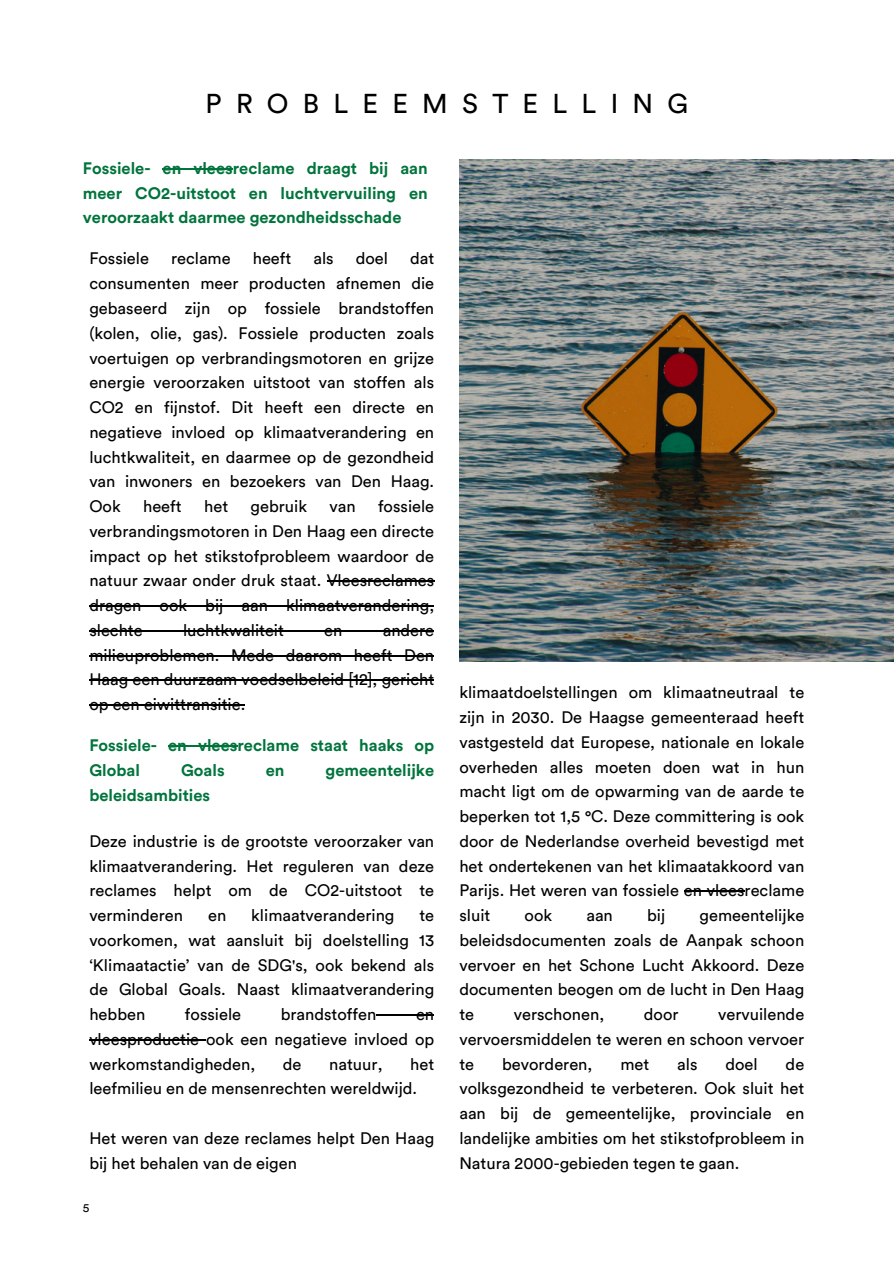
<style>
.page{position:relative;width:894px;height:1264px;background:#fff}
.page>*{position:absolute;margin:0;border:0;box-sizing:border-box;transform-origin:0 0}
.t1{font:27px "Circular Pro";letter-spacing:.525em;color:#000}
.t2{font:16.5px/24.8px "Circular Pro";color:#000;text-align:justify}
.t3{font:700 16.5px/24.8px "Circular Pro";color:#00743c}
.t4{font:12px "Circular Pro";color:#000}
</style>
<div class="page">
<img style="left:459px;top:159px;width:434px;height:502px">
<hr style="left:683px;top:890px;width:61px;height:1px;background:#000">
<hr style="left:326px;top:580px;width:108px;height:2px;background:#000">
<hr style="left:89px;top:605px;width:345px;height:1px;background:#000">
<hr style="left:89px;top:630px;width:345px;height:1px;background:#000">
<hr style="left:89px;top:655px;width:345px;height:1px;background:#000">
<hr style="left:89px;top:679px;width:345px;height:2px;background:#000">
<hr style="left:89px;top:704px;width:156px;height:1px;background:#000">
<hr style="left:376px;top:1014px;width:58px;height:1px;background:#000">
<hr style="left:89px;top:1039px;width:117px;height:1px;background:#000">
<hr style="left:168px;top:745px;width:69px;height:2px;background:#00743c">
<hr style="left:163px;top:168px;width:70px;height:1px;background:#00743c">
<p class="t1" style="left:205px;top:91px;width:483px">PROBLEEMSTELLING</p>
<p class="t3" style="left:83px;top:156px;width:346px;text-align:justify">Fossiele- en vleesreclame draagt bij aan meer CO2-uitstoot en luchtvervuiling en veroorzaakt daarmee gezondheidsschade</p>
<p class="t2" style="left:89px;top:247px;width:61px">Fossiele</p>
<p class="t2" style="left:171px;top:247px;width:61px">reclame</p>
<p class="t2" style="left:253px;top:247px;width:40px">heeft</p>
<p class="t2" style="left:313px;top:247px;width:22px">als</p>
<p class="t2" style="left:355px;top:247px;width:34px">doel</p>
<p class="t2" style="left:89px;top:247px;width:346px;text-indent:320px">dat consumenten meer producten afnemen die gebaseerd zijn op fossiele brandstoffen (kolen, olie, gas). Fossiele producten zoals voertuigen op verbrandingsmotoren en grijze energie veroorzaken uitstoot van stoffen als CO2 en fijnstof. Dit heeft een directe en negatieve invloed op klimaatverandering en luchtkwaliteit, en daarmee op de gezondheid van inwoners en bezoekers van Den Haag.<br>Ook</p>
<p class="t2" style="left:89px;top:494px;width:346px;text-indent:288px">fossiele verbrandingsmotoren in Den Haag een directe impact op het stikstofprobleem waardoor de natuur zwaar onder druk staat. Vleesreclames dragen ook bij aan klimaatverandering, slechte</p>
<p class="t2" style="left:143px;top:494px;width:40px">heeft</p>
<p class="t2" style="left:204px;top:494px;width:26px">het</p>
<p class="t2" style="left:250px;top:494px;width:58px">gebruik</p>
<p class="t2" style="left:329px;top:494px;width:28px">van</p>
<p class="t2" style="left:183px;top:618px;width:102px">luchtkwaliteit</p>
<p class="t2" style="left:324px;top:618px;width:20px">en</p>
<p class="t2" style="left:89px;top:618px;width:346px;text-indent:293px">andere milieuproblemen. Mede daarom heeft Den Haag een duurzaam voedselbeleid [12], gericht op een eiwittransitie.</p>
<p class="t3" style="left:89px;top:734px;width:346px">Fossiele- en vleesreclame staat haaks op<br>Global</p>
<p class="t3" style="left:181px;top:758px;width:45px">Goals</p>
<p class="t3" style="left:265px;top:758px;width:20px">en</p>
<p class="t3" style="left:325px;top:758px;width:110px">gemeentelijke</p>
<p class="t3" style="left:89px;top:783px;width:122px">beleidsambities</p>
<p class="t2" style="left:89px;top:829px;width:346px">Deze industrie is de grootste veroorzaker van klimaatverandering. Het reguleren van deze reclames helpt om de CO2-uitstoot te verminderen</p>
<p class="t2" style="left:208px;top:903px;width:20px">en</p>
<p class="t2" style="left:251px;top:903px;width:145px">klimaatverandering</p>
<p class="t2" style="left:89px;top:903px;width:346px;text-indent:330px">te voorkomen, wat aansluit bij doelstelling 13 ‘Klimaatactie’ van de SDG's, ook bekend als de Global Goals. Naast klimaatverandering hebben</p>
<p class="t2" style="left:185px;top:1002px;width:58px">fossiele</p>
<p class="t2" style="left:281px;top:1002px;width:97px">brandstoffen</p>
<p class="t2" style="left:89px;top:1002px;width:346px;text-indent:326px">en vleesproductie ook een negatieve invloed op werkomstandigheden,</p>
<p class="t2" style="left:89px;top:1052px;width:346px;text-indent:321px">het leefmilieu en de mensenrechten wereldwijd.</p>
<p class="t2" style="left:89px;top:1126px;width:346px">Het weren van deze reclames helpt Den Haag bij het behalen van de eigen</p>
<p class="t2" style="left:283px;top:1052px;width:20px">de</p>
<p class="t2" style="left:329px;top:1052px;width:55px">natuur,</p>
<p class="t4" style="left:83px;top:1202px;width:8px">5</p>
<p class="t2" style="left:459px;top:680px;width:346px">klimaatdoelstellingen om klimaatneutraal te zijn in 2030. De Haagse gemeenteraad heeft vastgesteld dat Europese, nationale en lokale overheden alles moeten doen wat in hun macht ligt om de opwarming van de aarde te beperken tot 1,5 °C. Deze committering is ook door de Nederlandse overheid bevestigd met het ondertekenen van het klimaatakkoord van Parijs. Het weren van fossiele en vleesreclame sluit</p>
<p class="t2" style="left:459px;top:903px;width:346px;text-indent:240px">gemeentelijke beleidsdocumenten zoals de Aanpak schoon vervoer en het Schone Lucht Akkoord. Deze documenten beogen om de lucht in Den Haag te</p>
<p class="t2" style="left:524px;top:903px;width:29px">ook</p>
<p class="t2" style="left:586px;top:903px;width:28px">aan</p>
<p class="t2" style="left:647px;top:903px;width:20px">bij</p>
<p class="t2" style="left:459px;top:1002px;width:346px;text-indent:259px">vervuilende vervoersmiddelen te weren en schoon vervoer te</p>
<p class="t2" style="left:513px;top:1002px;width:92px">verschonen,</p>
<p class="t2" style="left:643px;top:1002px;width:36px">door</p>
<p class="t2" style="left:459px;top:1052px;width:346px;text-indent:326px">de volksgezondheid te verbeteren. Ook sluit het aan bij de gemeentelijke, provinciale en landelijke ambities om het stikstofprobleem in Natura 2000-gebieden tegen te gaan.</p>
<p class="t2" style="left:502px;top:1052px;width:92px">bevorderen,</p>
<p class="t2" style="left:620px;top:1052px;width:30px">met</p>
<p class="t2" style="left:677px;top:1052px;width:22px">als</p>
<p class="t2" style="left:725px;top:1052px;width:34px">doel</p>
</div>
